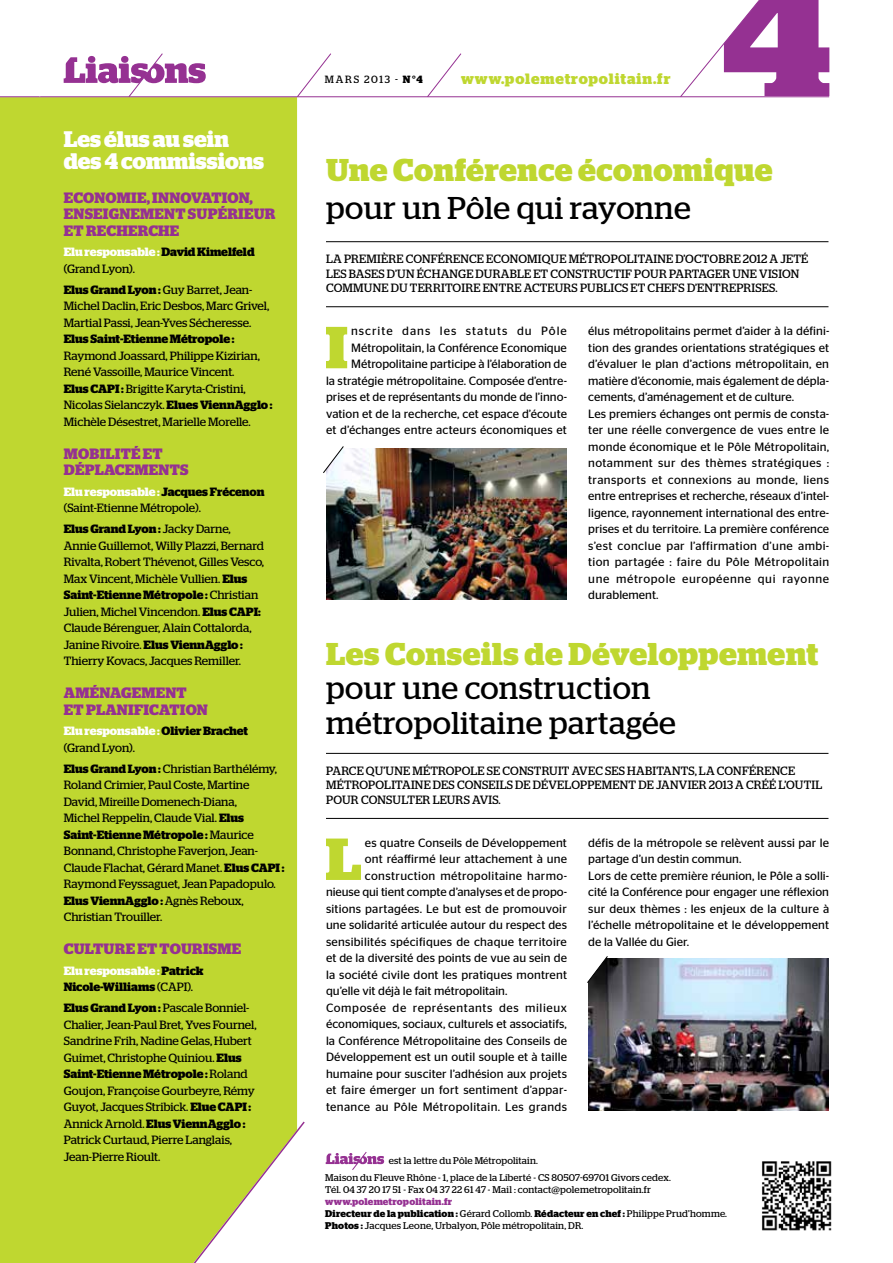
<style>
.page{position:relative;width:893px;height:1263px;background:#fff}
.page>*{position:absolute;margin:0;border:0;box-sizing:border-box;transform-origin:0 0}
.t1{font:700 183.75px "Stag";color:#953192}
.t2{font:700 59.1px "Stag";color:#bfd730}
.t3{font:31.5px/34.5px "Stag";letter-spacing:.02em;color:#000}
.t4{font:700 31.5px "Stag";letter-spacing:.015em;color:#bfd730}
.t5{font:700 22.5px "Stag";color:#fff}
.t6{font:700 15px/16.5px "Stag";letter-spacing:.02em;color:#953192}
.t7{font:700 15px "Stag";letter-spacing:.06em;color:#bfd730}
.t8{font:12px/16.5px "Stag Sans";letter-spacing:.01em;color:#000}
.t9{font:12px/16.5px "Stag";color:#000}
.t10{font:12px/14.4px "Stag";letter-spacing:.02em;color:#000}
.t11{font:700 12px/16.5px "Stag";letter-spacing:-.005em;color:#fff}
.t12{font:700 12px/16.5px "Stag";letter-spacing:-.005em;color:#000}
.t13{font:12px "Stag Sans";letter-spacing:.03em;color:#000}
.t14{font:12px "Stag Sans";letter-spacing:.045em;color:#000}
.t15{font:10.5px "Stag";letter-spacing:.16em;color:#000}
.t16{font:9.75px/12px "Stag";letter-spacing:.02em;color:#000}
.s1{color:#000}
.s2{font-weight:400;color:#000}
.s3{font-weight:700}
.s4{font-weight:700;color:#fff}
.s5{color:#fff}
.s6{font-weight:400}
.s7{font-weight:700;color:#953192}
</style>
<div class="page">
<div style="left:0;top:97px;width:297px;height:1166px;background:#bfd730"></div>
<svg style="left:182px;top:1120px;width:123px;height:143px"></svg>
<img style="left:762px;top:1161px;width:70px;height:70px">
<svg style="left:325px;top:1152px;width:59px;height:18px"></svg>
<hr style="left:0;top:96px;width:829px;height:1px;background:#953192">
<svg style="left:40px;top:53px;width:166px;height:45px"></svg>
<svg style="left:296px;top:53px;width:36px;height:45px"></svg>
<svg style="left:426px;top:53px;width:36px;height:45px"></svg>
<svg style="left:679px;top:0;width:128px;height:98px"></svg>
<hr style="left:326px;top:241px;width:502px;height:1px;background:#000">
<hr style="left:326px;top:306px;width:502px;height:1px;background:#000">
<img style="left:326px;top:449px;width:241px;height:151px">
<svg style="left:323px;top:446px;width:21px;height:29px"></svg>
<hr style="left:326px;top:753px;width:502px;height:1px;background:#000">
<hr style="left:326px;top:818px;width:502px;height:1px;background:#000">
<img style="left:588px;top:958px;width:240px;height:153px">
<svg style="left:587px;top:956px;width:21px;height:29px"></svg>
<h3 class="t5" style="left:64px;top:126px;width:167px">Les élus au sein</h3>
<h3 class="t5" style="left:64px;top:148px;width:202px">des4commissions</h3>
<p class="t6" style="left:64px;top:189px;width:21px">Economie</p>
<p class="t6" style="left:147px;top:189px;width:17px">, innov</p>
<p class="t6" style="left:201px;top:189px;width:21px">ation</p>
<p class="t6" style="left:249px;top:189px;width:5px">,</p>
<p class="t6" style="left:64px;top:205px;width:41px">enseignement</p>
<p class="t6" style="left:188px;top:205px;width:89px">supérieur</p>
<p class="t6" style="left:64px;top:222px;width:116px">et recherche</p>
<p class="t11" style="left:64px;top:244px;width:192px">Elu responsable : <span class="s1">David Kimelfeld </span><span class="s2">(Grand Lyon).</span></p>
<p class="t9" style="left:64px;top:281px;width:207px"><span class="s3">Elus Grand Lyon :</span> Guy Barret, Jean-<br>Michel Daclin, Eric Desbos, Marc Grivel,<br>Martial Passi, Jean-Yves Sécheresse.</p>
<p class="t12" style="left:64px;top:331px;width:172px">Elus Saint-Etienne Métropole :</p>
<p class="t9" style="left:64px;top:347px;width:210px">Raymond Joassard, Philippe Kizirian, René Vassoille, Maurice Vincent.<br><span class="s3">ElusCAPI :</span> Brigitte Karyta-Cristini, Nicolas Sielanczyk. <span class="s3">Elues ViennAgglo :<br></span>Michèle Désestret, Marielle Morelle.</p>
<p class="t6" style="left:64px;top:445px;width:24px">Mobilit</p>
<p class="t6" style="left:131px;top:445px;width:23px">é et</p>
<p class="t6" style="left:64px;top:461px;width:63px">déplacement</p>
<p class="t6" style="left:180px;top:461px;width:10px">s</p>
<p class="t9" style="left:64px;top:483px;width:202px"><span class="s4">Elu responsable :</span> <span class="s3">Jacques Frécenon </span>(Saint-Etienne Métropole).</p>
<p class="t9" style="left:64px;top:520px;width:202px"><span class="s3">Elus Grand Lyon :</span> Jacky Darne, Annie Guillemot, Willy Plazzi, Bernard Rivalta, Robert Thévenot, Gilles Vesco, Max Vincent, Michèle Vullien. <span class="s3">Elus Saint‑Etienne Métropole :</span> Christian Julien, Michel Vincendon. <span class="s3">Elus CAPI:<br></span>Claude Bérenguer, Alain Cottalorda, Janine Rivoire. <span class="s3">Elus ViennAgglo :<br></span>Thierry Kovacs, Jacques Remiller.</p>
<p class="t6" style="left:64px;top:684px;width:70px">Aménagement etpl</p>
<p class="t6" style="left:105px;top:701px;width:21px">anific</p>
<p class="t6" style="left:159px;top:701px;width:21px">ation</p>
<p class="t11" style="left:64px;top:723px;width:186px">Elu responsable : <span class="s1">Olivier Brachet </span><span class="s2">(Grand Lyon).</span></p>
<p class="t9" style="left:64px;top:760px;width:222px"><span class="s3">Elus Grand Lyon :</span> Christian Barthélémy, Roland Crimier, Paul Coste, Martine David, Mireille Domenech-Diana,<br>Michel Reppelin, Claude Vial. <span class="s3">Elus Saint‑Etienne Métropole :</span> Maurice Bonnand, Christophe Faverjon, Jean-Claude Flachat, Gérard Manet. <span class="s3">Elus CAPI:<br></span>Raymond Feyssaguet, Jean Papadopulo.<br><span class="s3">Elus ViennAgglo :</span> Agnès Reboux, Christian Trouiller.</p>
<p class="t6" style="left:64px;top:941px;width:22px">Cultu</p>
<p class="t6" style="left:115px;top:941px;width:57px">reettou</p>
<p class="t6" style="left:192px;top:941px;width:39px">risme</p>
<p class="t12" style="left:64px;top:962px;width:141px"><span class="s5">Elu responsable :</span> Patrick<br>Nicole‑Williams <span class="s6">(CAPI).</span></p>
<p class="t9" style="left:64px;top:999px;width:194px"><span class="s3">Elus Grand Lyon :</span> Pascale Bonniel-Chalier, Jean-Paul Bret, Yves Fournel, Sandrine Frih, Nadine Gelas, Hubert Guimet, Christophe Quiniou. <span class="s3">Elus Saint‑Etienne Métropole:</span> Roland Goujon, Françoise Gourbeyre, Rémy Guyot, Jacques Stribick. <span class="s3">Elue CAPI:<br></span>Annick Arnold. <span class="s3">Elus ViennAgglo:<br></span>Patrick Curtaud, Pierre Langlais, Jean‑Pierre Rioult.</p>
<p class="t15" style="left:325px;top:73px;width:99px">mars 2013 - <span class="s3">n°4</span></p>
<p class="t7" style="left:461px;top:70px;width:211px">www.polemetropolitain.fr</p>
<h1 class="t1" style="left:722px;top:-66px;width:110px">4</h1>
<h3 class="t4" style="left:326px;top:151px;width:448px">Une Conférence économique</h3>
<h3 class="t3" style="left:326px;top:190px;width:366px">pour un Pôle qui rayonne</h3>
<p class="t10" style="left:326px;top:252px;width:484px">La première Conférence Economique Métropolitaine d’octobre 2012 a jeté les</p>
<p class="t10" style="left:326px;top:266px;width:475px;text-indent:61px">d’un échange durable et constructif pour partager une vision commune du territoire entre acteurs publics et chefs d’entreprises.</p>
<p class="t9" style="left:349px;top:265px;width:24px">bases</p>
<p class="t8" style="left:326px;top:323px;width:242px;text-align:right">nscrite dans les statuts du Pôle Métropolitain, la Conférence Economique Métropolitaine participe à l’élaboration de<br>la stratégie métropolitaine. Composée d’entre&shy;prises et de représentants du monde de l’inno&shy;vation et de la recherche, cet espace d’écoute et d’échanges entre acteurs économiques et</p>
<p class="t8" style="left:588px;top:323px;width:243px">élus métropolitains permet d’aider à la défini&shy;tion des grandes orientations stratégiques et d’évaluer le plan d’actions métropolitain, en matière d’économie, mais également de dépla&shy;cements, d’aménagement et de culture.<br>Les premiers échanges ont permis de consta&shy;ter une réelle convergence de vues entre le monde économique et le Pôle Métropolitain, notamment sur des thèmes stratégiques : transports et connexions au monde, liens entre entreprises et recherche, réseaux d’intel&shy;ligence, rayonnement international des entre&shy;prises et du territoire. La première conférence s’est conclue par l’affirmation d’une ambi&shy;tion partagée : faire du Pôle Métropolitain une métropole européenne qui rayonne durablement.</p>
<h2 class="t2" style="left:325px;top:313px;width:24px">I</h2>
<h3 class="t4" style="left:326px;top:635px;width:494px">Les Conseils de Développement</h3>
<h3 class="t3" style="left:326px;top:671px;width:351px">pour une construction métropolitaine partagée</h3>
<p class="t10" style="left:326px;top:763px;width:287px">Parce qu’une métropole se construit avec ses</p>
<p class="t10" style="left:326px;top:763px;width:494px;text-indent:301px">habitants, la Conférence<br>Métropolitaine des Conseils de Développement de janvier 2013 a créé l’outil pour consulter leurs avis.</p>
<h2 class="t2" style="left:325px;top:825px;width:37px">L</h2>
<p class="t8" style="left:365px;top:834px;width:203px">es quatre Conseils de Développement</p>
<p class="t8" style="left:365px;top:851px;width:203px">ont réaffirmé leur attachement à une</p>
<p class="t13" style="left:365px;top:869px;width:203px">construction métropolitaine harmo-</p>
<p class="t8" style="left:326px;top:884px;width:242px">nieuse qui tient compte d’analyses et de propo-</p>
<p class="t8" style="left:326px;top:900px;width:242px">sitions partagées. Le but est de promouvoir</p>
<p class="t8" style="left:326px;top:917px;width:242px">une solidarité articulée autour du respect des</p>
<p class="t8" style="left:326px;top:933px;width:242px">sensibilités spécifiques de chaque territoire</p>
<p class="t8" style="left:326px;top:950px;width:242px">et de la diversité des points de vue au sein de</p>
<p class="t8" style="left:326px;top:966px;width:243px">la société civile dont les pratiques montrent</p>
<p class="t8" style="left:326px;top:983px;width:183px">qu’elle vit déjà le fait métropolitain.</p>
<p class="t14" style="left:326px;top:1001px;width:242px">Composée de représentants des milieux</p>
<p class="t8" style="left:326px;top:1016px;width:242px">économiques, sociaux, culturels et associatifs,</p>
<p class="t8" style="left:326px;top:1032px;width:243px">la Conférence Métropolitaine des Conseils de</p>
<p class="t8" style="left:326px;top:1049px;width:242px">Développement est un outil souple et à taille</p>
<p class="t8" style="left:326px;top:1065px;width:242px">humaine pour susciter l’adhésion aux projets</p>
<p class="t8" style="left:326px;top:1082px;width:242px">et faire émerger un fort sentiment d’appar-</p>
<p class="t13" style="left:326px;top:1100px;width:242px">tenance au Pôle Métropolitain. Les grands</p>
<p class="t8" style="left:588px;top:834px;width:242px">défis de la métropole se relèvent aussi par le partage d’un destin commun.<br>Lors de cette première réunion, le Pôle a solli&shy;cité la Conférence pour engager une réflexion sur deux thèmes : les enjeux de la culture à l’échelle métropolitaine et le développement de la Vallée du Gier.</p>
<p class="t16" style="left:325px;top:1153px;width:347px;line-height:16.2px;text-indent:63px">est la lettre du Pôle Métropolitain.<br>Maison du Fleuve Rhône - 1, place de la Liberté - CS 80507-69701 Givors cedex.</p>
<p class="t16" style="left:325px;top:1183px;width:327px">Tél. 04 37 20 17 51 - Fax 04 37 22 61 47 - Mail : contact@polemetropolitain.fr</p>
<p class="t16" style="left:325px;top:1195px;width:403px"><span class="s7">www.polemetropolitain.fr<br></span><span class="s3">Directeur de la publication :</span> Gérard Collomb. <span class="s3">Rédacteur en chef :</span> Philippe Prud’homme.<br><span class="s3">Photos :</span> Jacques Leone, Urbalyon, Pôle métropolitain, DR.</p>
</div>
